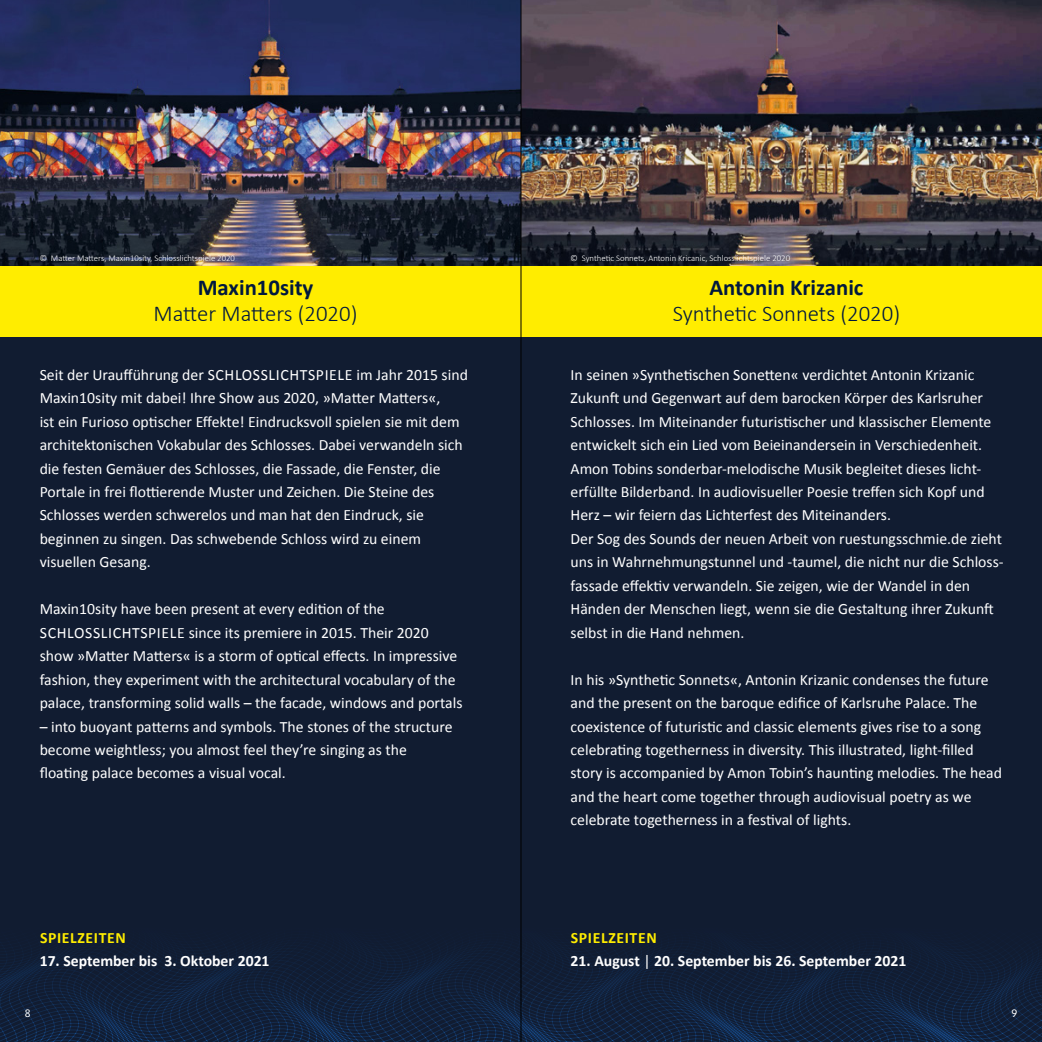
<style>
.page{position:relative;width:1042px;height:1042px;background:#fff}
.page>*{position:absolute;margin:0;border:0;box-sizing:border-box;transform-origin:0 0}
.t1{font:300 22.75px "Calibri";color:#00183e}
.t2{font:700 22.75px "Calibri";color:#00183e}
.t3{font:15.75px/23.4px "Calibri";color:#fff}
.t4{font:700 15.75px "Calibri";color:#fff}
.t5{font:700 15.75px "Calibri";letter-spacing:.04em;color:#ffed00}
.t6{font:10.5px "Vectora LT Pro";color:#fff}
.t7{font:300 8.75px "Calibri";color:#fff}
.s1{font-weight:400}
</style>
<div class="page">
<div style="left:0;top:336px;width:1042px;height:706px;background:#111c31"></div>
<svg style="left:0;top:829px;width:1042px;height:213px"></svg>
<div style="left:0;top:265px;width:1042px;height:72px;background:#ffed00"></div>
<img style="left:0;top:0;width:521px;height:265px">
<img style="left:522px;top:0;width:520px;height:265px">
<hr style="left:521px;top:0;width:1px;height:1042px;background:#000">
<p class="t7" style="left:40px;top:252px;width:197px">© Matter Matters, Maxin10sity, Schlosslichtspiele 2020</p>
<h1 class="t2" style="left:198px;top:271px;width:117px">Maxin10sity</h1>
<h1 class="t1" style="left:154px;top:300px;width:205px">Matter Matters (2020)</h1>
<p class="t3" style="left:40px;top:362px;width:430px">Seit der Uraufführung der SCHLOSSLICHTSPIELE im Jahr 2015 sind Maxin10sity mit dabei! Ihre Show aus 2020, »Matter Matters«,<br>ist ein Furioso optischer Effekte! Eindrucksvoll spielen sie mit dem architektonischen Vokabular des Schlosses. Dabei verwandeln sich die festen Gemäuer des Schlosses, die Fassade, die Fenster, die Portale in frei flottierende Muster und Zeichen. Die Steine des Schlosses werden schwerelos und man hat den Eindruck, sie beginnen zu singen. Das schwebende Schloss wird zu einem visuellen Gesang.</p>
<p class="t3" style="left:40px;top:597px;width:424px">Maxin10sity have been present at every edition of the SCHLOSSLICHTSPIELE since its premiere in 2015. Their 2020 show »Matter Matters« is a storm of optical effects. In impressive fashion, they experiment with the architectural vocabulary of the palace, transforming solid walls – the facade, windows and portals</p>
<p class="t3" style="left:40px;top:714px;width:414px">– into buoyant patterns and symbols. The stones of the structure become weightless; you almost feel they’re singing as the floating palace becomes a visual vocal.</p>
<p class="t5" style="left:40px;top:926px;width:87px">SPIELZEITEN</p>
<p class="t4" style="left:40px;top:949px;width:231px">17. September bis 3. Oktober 2021</p>
<p class="t7" style="left:570px;top:252px;width:221px">© Synthetic Sonnets, Antonin Kricanic, Schlosslichtspiele 2020</p>
<h1 class="t2" style="left:709px;top:271px;width:156px">Antonin Krizanic</h1>
<h1 class="t1" style="left:673px;top:300px;width:229px">Synthetic Sonnets (2020)</h1>
<p class="t3" style="left:570px;top:362px;width:435px">In seinen »Synthetischen Sonetten« verdichtet Antonin Krizanic Zukunft und Gegenwart auf dem barocken Körper des Karlsruher Schlosses. Im Miteinander futuristischer und klassischer Elemente entwickelt sich ein Lied vom Beieinandersein in Verschiedenheit.<br>Amon Tobins sonderbar-melodische Musik begleitet dieses licht&shy;erfüllte Bilderband. In audiovisueller Poesie treffen sich Kopf und Herz – wir feiern das Lichterfest des Miteinanders.<br>Der Sog des Sounds der neuen Arbeit von ruestungsschmie.de zieht uns in Wahrnehmungstunnel und -taumel, die nicht nur die Schloss&shy;fassade effektiv verwandeln. Sie zeigen, wie der Wandel in den Händen der Menschen liegt, wenn sie die Gestaltung ihrer Zukunft selbst in die Hand nehmen.</p>
<p class="t3" style="left:570px;top:667px;width:433px">In his »Synthetic Sonnets«, Antonin Krizanic condenses the future and the present on the baroque edifice of Karlsruhe Palace. The coexistence of futuristic and classic elements gives rise to a song celebrating togetherness in diversity. This illustrated, light-filled story is accompanied by Amon Tobin’s haunting melodies. The head and the heart come together through audiovisual poetry as we celebrate togetherness in a festival of lights.</p>
<p class="t5" style="left:571px;top:926px;width:87px">SPIELZEITEN</p>
<p class="t4" style="left:570px;top:949px;width:337px">21. August <span class="s1">|</span> 20. September bis 26. September 2021</p>
<p class="t6" style="left:25px;top:1007px;width:7px">8</p>
<p class="t6" style="left:1011px;top:1007px;width:7px">9</p>
</div>
